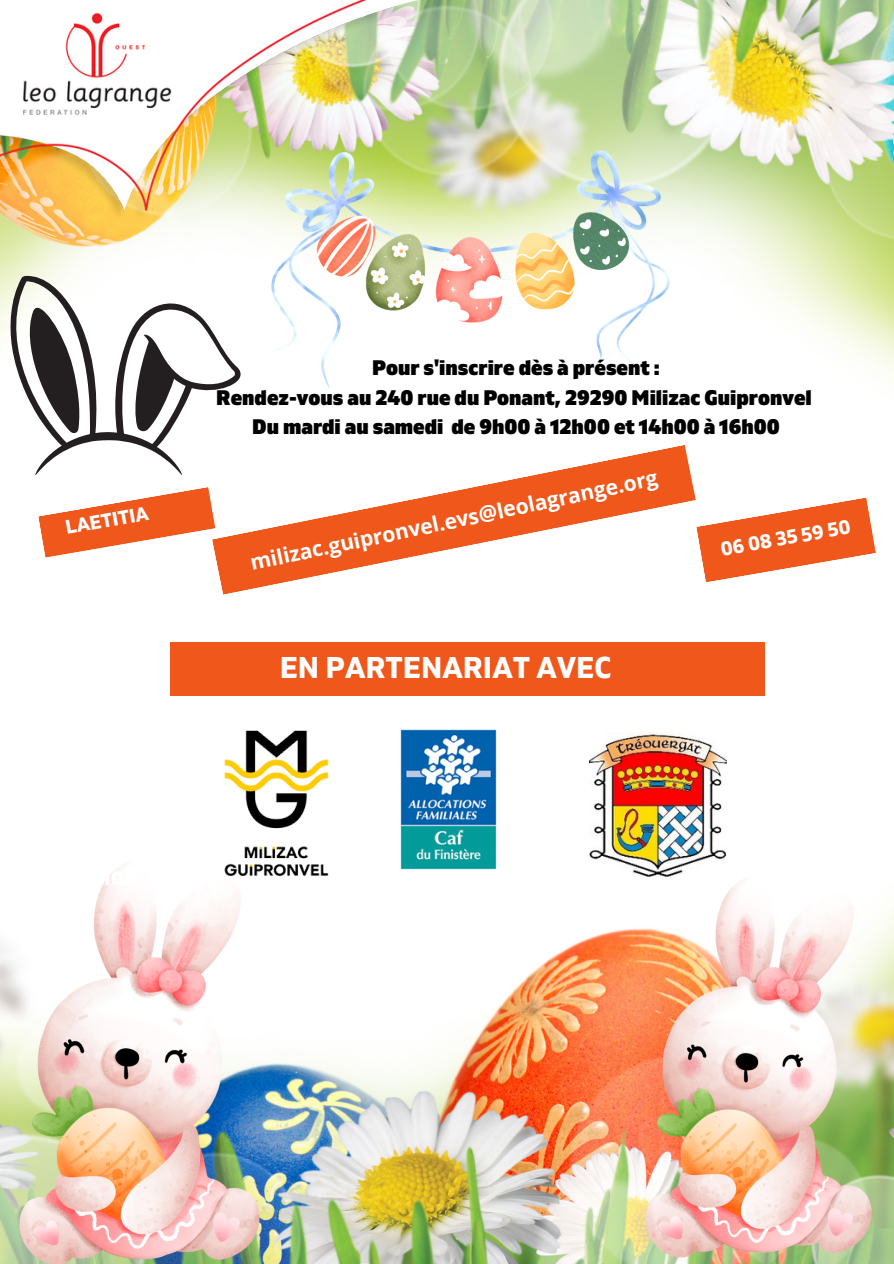
<style>
.page{position:relative;width:894px;height:1264px;background:#fff}
.page>*{position:absolute;margin:0;border:0;box-sizing:border-box;transform-origin:0 0}
.t1{font:700 30px "Gilam";color:#fff}
.t2{font:900 21px "Gilam";color:#000}
.t3{font:700 21px "Open Sans";color:#fff}
.t4{font:700 19.5px "Gilam";color:#fff}
</style>
<div class="page">
<img style="left:0;top:0;width:893px;height:1263px">
<img style="left:19px;top:862px;width:240px;height:401px">
<img style="left:0;top:0;width:492px;height:289px">
<svg style="left:578px;top:854px;width:11px;height:23px"></svg>
<div style="left:170px;top:642px;width:594px;height:53px;background:#f0581b"></div>
<img style="left:400px;top:729px;width:96px;height:140px">
<svg style="left:38px;top:487px;width:174px;height:73px"></svg>
<svg style="left:212px;top:445px;width:483px;height:149px"></svg>
<svg style="left:696px;top:497px;width:179px;height:85px"></svg>
<img style="left:589px;top:732px;width:137px;height:147px">
<img style="left:223px;top:729px;width:106px;height:148px">
<img style="left:645px;top:877px;width:226px;height:380px">
<svg style="left:0;top:275px;width:245px;height:200px"></svg>
<img style="left:270px;top:151px;width:399px;height:237px">
<p class="t4" style="left:64px;top:516px;width:86px;rotate:-10deg">LAETITIA</p>
<p class="t2" style="left:372px;top:356px;width:289px">Pour s'inscrire dès à présent :</p>
<p class="t2" style="left:216px;top:385px;width:597px">Rendez-vous au 240 rue du Ponant, 29290 Milizac Guipronvel</p>
<p class="t2" style="left:252px;top:414px;width:529px">Du mardi au samedi de 9h00 à 12h00 et 14h00 à 16h00</p>
<p class="t3" style="left:247px;top:549px;width:417px;rotate:-12deg">milizac.guipronvel.evs@leolagrange.org</p>
<p class="t1" style="left:279px;top:649px;width:333px">EN PARTENARIAT AVEC</p>
<p class="t4" style="left:718px;top:538px;width:133px;rotate:-10deg">06 08 35 59 50</p>
</div>
